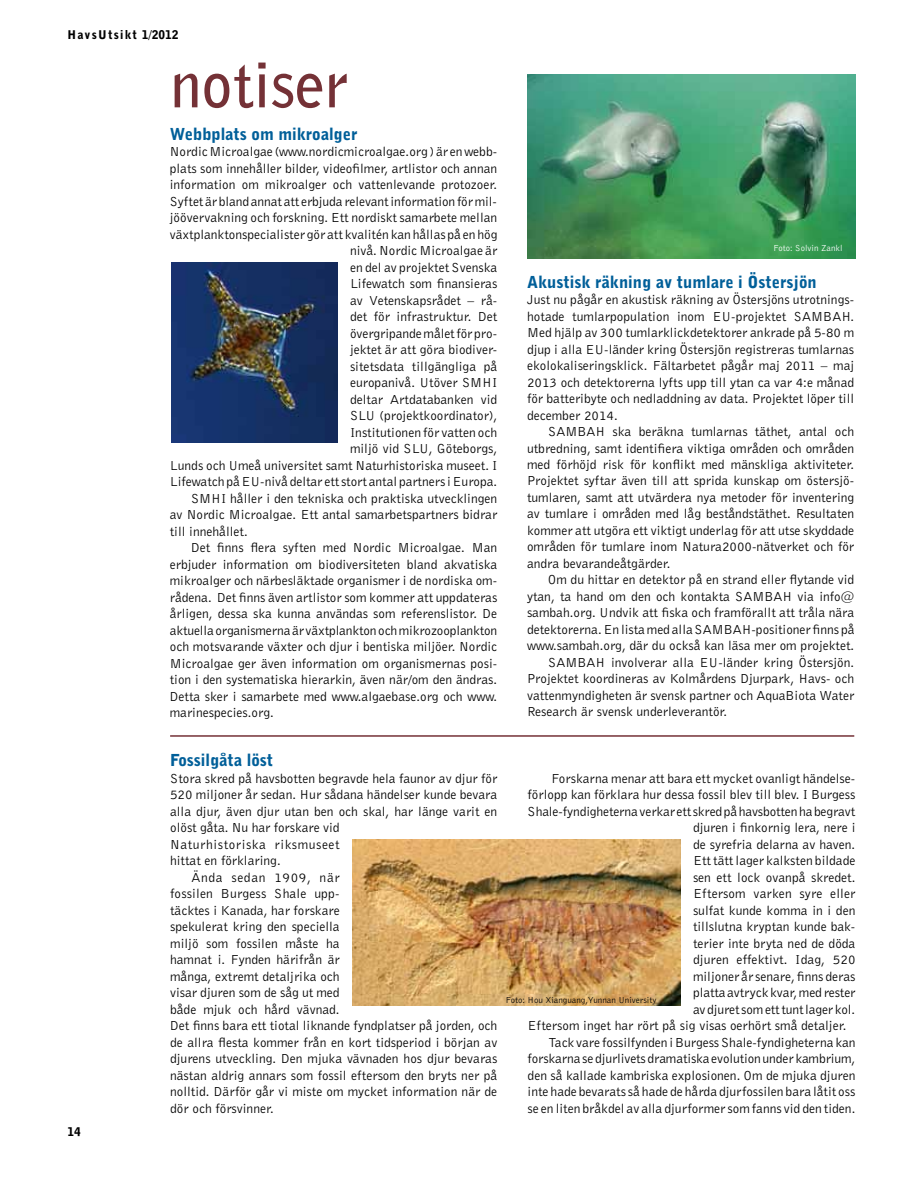
<style>
.page{position:relative;width:918px;height:1188px;background:#fff}
.page>*{position:absolute;margin:0;border:0;box-sizing:border-box;transform-origin:0 0}
.t1{font:700 63px "Bell Gothic BT";color:#743136}
.t2{font:900 16.5px "Bell Gothic BT";color:#005f99}
.t3{font:13.5px/16.5px "Bell Gothic BT";color:#000;text-align:justify}
.t4{font:13.5px "Bell Gothic BT";letter-spacing:.05em;color:#000}
.t5{font:900 12px "Bell Gothic BT";letter-spacing:.1em;color:#000}
.t6{font:9px "Bell Gothic BT";color:#000}
.t7{font:9px "Bell Gothic BT";color:#fff}
</style>
<div class="page">
<img style="left:528px;top:74px;width:327px;height:185px">
<hr style="left:170px;top:735px;width:684px;height:2px;background:#743136">
<img style="left:171px;top:263px;width:166px;height:179px">
<img style="left:352px;top:840px;width:328px;height:166px">
<p class="t5" style="left:68px;top:28px;width:112px">HavsUtsikt 1/2012</p>
<h1 class="t1" style="left:170px;top:43px;width:179px">notiser</h1>
<p class="t5" style="left:68px;top:1125px;width:15px">14</p>
<p class="t2" style="left:170px;top:123px;width:189px">Webbplats om mikroalger</p>
<p class="t3" style="left:170px;top:143px;width:329px">N ordic M icroalgae (www.nordicmicroalgae.org ) är en webb-</p>
<p class="t3" style="left:170px;top:160px;width:329px">plats som innehåller bilder, videofilmer, artlistor och annan</p>
<p class="t3" style="left:170px;top:176px;width:329px">information om mikroalger och vattenlevande protozoer.</p>
<p class="t3" style="left:170px;top:193px;width:329px">Syftet är bland annat att erbjuda relevant information för mil-</p>
<p class="t3" style="left:170px;top:209px;width:329px">jöövervakning och forskning. Ett nordiskt samarbete mellan</p>
<p class="t3" style="left:170px;top:225px;width:329px">växtplanktonspecialister gör att kvalitén kan hållas på en hög</p>
<p class="t3" style="left:350px;top:242px;width:149px">nivå. N ordic M icroalgae är</p>
<p class="t3" style="left:350px;top:258px;width:149px">en del av projektet Svenska</p>
<p class="t3" style="left:350px;top:275px;width:149px">Lifewatch som finansieras</p>
<p class="t3" style="left:350px;top:291px;width:149px">av Vetenskapsrådet – rå-</p>
<p class="t3" style="left:350px;top:308px;width:149px">det för infrastruktur. Det</p>
<p class="t3" style="left:350px;top:324px;width:149px">övergripande målet för pro-</p>
<p class="t3" style="left:350px;top:341px;width:149px">jektet är att göra biodiver-</p>
<p class="t3" style="left:350px;top:357px;width:149px">sitetsdata tillgängliga på</p>
<p class="t3" style="left:350px;top:374px;width:146px">europanivå. U töver SM HI</p>
<p class="t3" style="left:350px;top:390px;width:149px">deltar Artdatabanken vid</p>
<p class="t3" style="left:350px;top:407px;width:149px">S LU (projektkoordinator),</p>
<p class="t3" style="left:350px;top:423px;width:149px">I nstitutionen för vatten och</p>
<p class="t3" style="left:350px;top:440px;width:149px">miljö vid S LU , G öteborgs,</p>
<p class="t3" style="left:170px;top:456px;width:327px">Lunds och U meå universitet samt N aturhistoriska museet. I</p>
<p class="t3" style="left:170px;top:473px;width:329px">Lifewatch på EU -nivå deltar ett stort antal partners i E uropa.</p>
<p class="t3" style="left:191px;top:489px;width:308px">SM HI håller i den tekniska och praktiska utvecklingen</p>
<p class="t3" style="left:170px;top:506px;width:329px">av N ordic M icroalgae. Ett antal samarbetspartners bidrar</p>
<p class="t3" style="left:170px;top:522px;width:80px">till innehållet.</p>
<p class="t3" style="left:191px;top:539px;width:308px">Det finns flera syften med N ordic M icroalgae. M an</p>
<p class="t3" style="left:170px;top:555px;width:329px">erbjuder information om biodiversiteten bland akvatiska</p>
<p class="t3" style="left:170px;top:572px;width:329px">mikroalger och närbesläktade organismer i de nordiska om-</p>
<p class="t3" style="left:170px;top:588px;width:329px">rådena. Det finns även artlistor som kommer att uppdateras</p>
<p class="t3" style="left:170px;top:605px;width:329px">årligen, dessa ska kunna användas som referenslistor. De</p>
<p class="t3" style="left:170px;top:621px;width:329px">aktuella organismerna är växtplankton och mikrozooplankton</p>
<p class="t3" style="left:170px;top:638px;width:329px">och motsvarande växter och djur i bentiska miljöer. N ordic</p>
<p class="t3" style="left:170px;top:654px;width:329px">M icroalgae ger även information om organismernas posi-</p>
<p class="t3" style="left:170px;top:671px;width:329px">tion i den systematiska hierarkin, även när/om den ändras.</p>
<p class="t3" style="left:170px;top:687px;width:329px">Detta sker i samarbete med www.algaebase.org och www.</p>
<p class="t3" style="left:170px;top:704px;width:106px">marinespecies.org.</p>
<p class="t2" style="left:170px;top:750px;width:105px">Fossilgåta löst</p>
<p class="t3" style="left:170px;top:770px;width:329px">S tora skred på havsbotten begravde hela faunor av djur för</p>
<p class="t3" style="left:170px;top:786px;width:329px">520 miljoner år sedan. Hur sådana händelser kunde bevara</p>
<p class="t3" style="left:170px;top:803px;width:329px">alla djur, även djur utan ben och skal, har länge varit en</p>
<p class="t3" style="left:170px;top:819px;width:171px">olöst gåta. N u har forskare vid</p>
<p class="t3" style="left:170px;top:836px;width:171px">N aturhistoriska riksmuseet</p>
<p class="t3" style="left:170px;top:852px;width:112px">hittat en förklaring.</p>
<p class="t4" style="left:191px;top:869px;width:150px">Ända sedan 1909, när</p>
<p class="t3" style="left:170px;top:885px;width:171px">fossilen Burgess S hale upp-</p>
<p class="t3" style="left:170px;top:902px;width:171px">täcktes i Kanada, har forskare</p>
<p class="t3" style="left:170px;top:918px;width:171px">spekulerat kring den speciella</p>
<p class="t3" style="left:170px;top:935px;width:171px">miljö som fossilen måste ha</p>
<p class="t3" style="left:170px;top:951px;width:171px">hamnat i. Fynden härifrån är</p>
<p class="t3" style="left:170px;top:968px;width:171px">många, extremt detaljrika och</p>
<p class="t3" style="left:170px;top:984px;width:171px">visar djuren som de såg ut med</p>
<p class="t3" style="left:170px;top:1001px;width:171px">både mjuk och hård vävnad.</p>
<p class="t3" style="left:170px;top:1017px;width:329px">Det finns bara ett tiotal liknande fyndplatser på jorden, och</p>
<p class="t3" style="left:170px;top:1034px;width:329px">de allra flesta kommer från en kort tidsperiod i början av</p>
<p class="t3" style="left:170px;top:1050px;width:329px">djurens utveckling. Den mjuka vävnaden hos djur bevaras</p>
<p class="t3" style="left:170px;top:1067px;width:329px">nästan aldrig annars som fossil eftersom den bryts ner på</p>
<p class="t3" style="left:170px;top:1083px;width:329px">nolltid. Därför går vi miste om mycket information när de</p>
<p class="t3" style="left:170px;top:1100px;width:105px">dör och försvinner.</p>
<p class="t7" style="left:773px;top:243px;width:71px">Foto: S olvin Zankl</p>
<p class="t2" style="left:527px;top:271px;width:291px">Akustisk räkning av tumlare i Östersjön</p>
<p class="t3" style="left:527px;top:291px;width:329px">Just nu pågår en akustisk räkning av Östersjöns utrotnings&shy;hotade tumlarpopulation inom EU -projektet SAM</p>
<p class="t3" style="left:823px;top:307px;width:32px">BAH.</p>
<p class="t3" style="left:527px;top:324px;width:329px">M ed hjälp av 300 tumlarklickdetektorer ankrade på 5-80 m</p>
<p class="t3" style="left:527px;top:340px;width:329px">djup i alla EU -länder kring Östersjön registreras tumlarnas</p>
<p class="t3" style="left:527px;top:357px;width:329px">ekolokaliseringsklick. Fältarbetet pågår maj 2011 – maj</p>
<p class="t3" style="left:527px;top:373px;width:329px">2013 och detektorerna lyfts upp till ytan ca var 4:e månad</p>
<p class="t3" style="left:527px;top:390px;width:329px">för batteribyte och nedladdning av data. Projektet löper till</p>
<p class="t3" style="left:527px;top:406px;width:92px">december 2014.</p>
<p class="t3" style="left:548px;top:423px;width:10px">SAM</p>
<p class="t3" style="left:527px;top:423px;width:329px;text-indent:50px">BAH ska beräkna tumlarnas täthet, antal och utbredning, samt identifiera viktiga områden och områden med förhöjd risk för konflikt med mänskliga aktiviteter.<br>Projektet syftar även till att sprida kunskap om östersjö&shy;tumlaren, samt att utvärdera nya metoder för inventering av tumlare i områden med låg beståndstäthet. Resultaten kommer att utgöra ett viktigt underlag för att utse skyddade områden för tumlare inom N atura2000-nätverket och för andra bevarandeåtgärder.</p>
<p class="t3" style="left:527px;top:571px;width:329px;text-indent:21px">Om du hittar en detektor på en strand eller flytande vid ytan, ta hand om den och kontakta SAM</p>
<p class="t3" style="left:527px;top:588px;width:329px;text-indent:237px">BAH via info@ sambah.org. U ndvik att fiska och framförallt att tråla nära detektorerna. E n lista med alla SAM</p>
<p class="t3" style="left:724px;top:621px;width:132px">BAH-positioner finns på</p>
<p class="t3" style="left:527px;top:637px;width:329px">www.sambah.org, där du också kan läsa mer om projektet.</p>
<p class="t3" style="left:548px;top:654px;width:10px">SAM</p>
<p class="t3" style="left:527px;top:654px;width:329px;text-indent:50px">BAH involverar alla EU -länder kring Östersjön.<br>Projektet koordineras av Kolmårdens Djurpark, Havs- och vattenmyndigheten är svensk partner och AquaBiota Water Research är svensk underleverantör.</p>
<p class="t3" style="left:551px;top:770px;width:305px">Forskarna menar att bara ett mycket ovanligt händelse-</p>
<p class="t3" style="left:528px;top:786px;width:329px">förlopp kan förklara hur dessa fossil blev till blev. I Burgess</p>
<p class="t3" style="left:528px;top:803px;width:329px">S hale-fyndigheterna verkar ett skred på havsbotten ha begravt</p>
<p class="t3" style="left:693px;top:819px;width:164px">djuren i finkornig lera, nere i</p>
<p class="t3" style="left:693px;top:836px;width:164px">de syrefria delarna av haven.</p>
<p class="t3" style="left:693px;top:852px;width:164px">Ett tätt lager kalksten bildade</p>
<p class="t3" style="left:693px;top:869px;width:164px">sen ett lock ovanpå skredet.</p>
<p class="t3" style="left:693px;top:885px;width:164px">Eftersom varken syre eller</p>
<p class="t3" style="left:693px;top:902px;width:164px">sulfat kunde komma in i den</p>
<p class="t3" style="left:693px;top:918px;width:164px">tillslutna kryptan kunde bak-</p>
<p class="t3" style="left:693px;top:935px;width:164px">terier inte bryta ned de döda</p>
<p class="t3" style="left:693px;top:951px;width:164px">djuren effektivt. I dag, 520</p>
<p class="t3" style="left:693px;top:968px;width:164px">miljoner år senare, finns deras</p>
<p class="t3" style="left:693px;top:984px;width:164px">platta avtryck kvar, med rester</p>
<p class="t3" style="left:693px;top:1001px;width:164px">av djuret som ett tunt lager kol.</p>
<p class="t3" style="left:528px;top:1017px;width:320px">Eftersom inget har rört på sig visas oerhört små detaljer.</p>
<p class="t3" style="left:549px;top:1034px;width:308px">Tack vare fossilfynden i Burgess S hale-fyndigheterna kan</p>
<p class="t3" style="left:528px;top:1050px;width:329px">forskarna se djurlivets dramatiska evolution under kambrium,</p>
<p class="t3" style="left:528px;top:1067px;width:329px">den så kallade kambriska explosionen. Om de mjuka djuren</p>
<p class="t3" style="left:528px;top:1083px;width:329px">inte hade bevarats så hade de hårda djurfossilen bara låtit oss</p>
<p class="t3" style="left:528px;top:1100px;width:329px">se en liten bråkdel av alla djurformer som fanns vid den tiden.</p>
<p class="t6" style="left:506px;top:994px;width:152px">Foto: Hou Xianguang,Yunnan U niversity</p>
</div>
